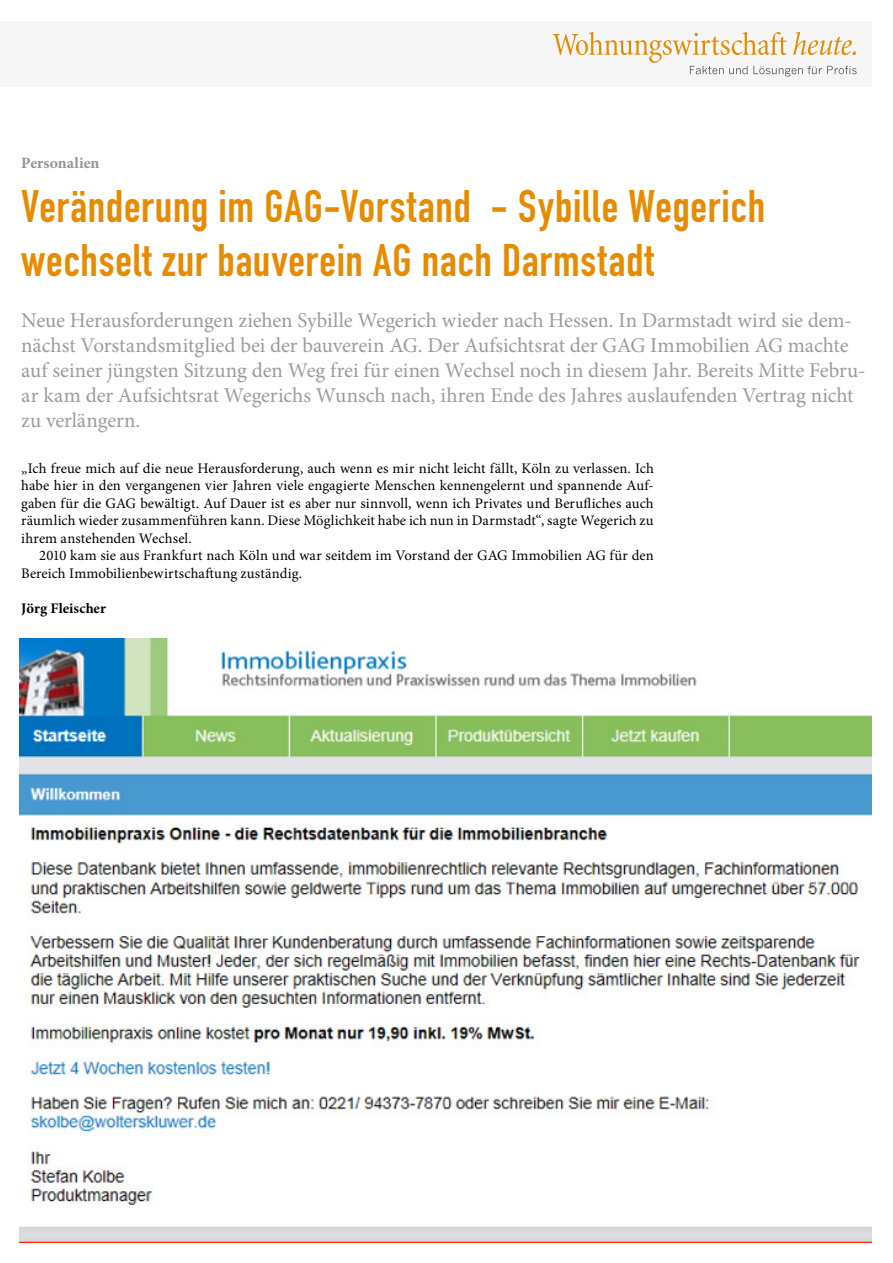
<style>
.page{position:relative;width:893px;height:1263px;background:#fff}
.page>*{position:absolute;margin:0;border:0;box-sizing:border-box;transform-origin:0 0}
.Überschrift_Groß{font:45px/54px "DIN Engschrift";letter-spacing:.015em;color:#e78b00}
.Anlesetext{font:21px/25.2px "Minion Pro";letter-spacing:-.005em;color:#9c9c9c}
.Kategorie{font:700 15.75px "Minion Pro";color:#939393}
.Fließtext_erste_Zeil{font:14.7px/17.5px "Minion Pro";letter-spacing:.005em;color:#000;text-align:justify}
.Fliesstext{font:14.7px/17.5px "Minion Pro";letter-spacing:.005em;color:#000}
.AUTOR{font:700 14.7px "Minion Pro";color:#000}
</style>
<div class="page">
<div style="left:0;top:21px;width:872px;height:66px;background:#f6f6f6"></div>
<svg style="left:553px;top:32px;width:304px;height:45px"></svg>
<img style="left:19px;top:639px;width:853px;height:603px">
<p class="Kategorie" style="left:21px;top:152px;width:80px">Personalien</p>
<p class="Überschrift_Groß" style="left:21px;top:180px;width:745px">Veränderung im GAG-Vorstand - Sybille Wegerich wechselt zur bauverein AG nach Darmstadt</p>
<p class="Anlesetext" style="left:21px;top:307px;width:846px">Neue Herausforderungen ziehen Sybille Wegerich wieder nach Hessen. In Darmstadt wird sie dem&shy;nächst Vorstandsmitglied bei der bauverein AG. Der Aufsichtsrat der GAG Immobilien AG machte auf seiner jüngsten Sitzung den Weg frei für einen Wechsel noch in diesem Jahr. Bereits Mitte Febru&shy;ar kam der Aufsichtsrat Wegerichs Wunsch nach, ihren Ende des Jahres auslaufenden Vertrag nicht zu verlängern.</p>
<p class="Fließtext_erste_Zeil" style="left:21px;top:459px;width:634px">„Ich freue mich auf die neue Herausforderung, auch wenn es mir nicht leicht fällt, Köln zu verlassen. Ich habe hier in den vergangenen vier Jahren viele engagierte Menschen kennengelernt und spannende Auf&shy;gaben für die GAG bewältigt. Auf Dauer ist es aber nur sinnvoll, wenn ich Privates und Berufliches auch räumlich wieder zusammenführen kann. Diese Möglichkeit habe ich nun in Darmstadt“, sagte Wegerich zu ihrem anstehenden Wechsel.</p>
<p class="Fliesstext" style="left:21px;top:547px;width:634px;text-indent:18px">2010 kam sie aus Frankfurt nach Köln und war seitdem im Vorstand der GAG Immobilien AG für den<br>Bereich Immobilienbewirtschaftung zuständig.</p>
<p class="AUTOR" style="left:21px;top:598px;width:86px">Jörg Fleischer</p>
</div>
